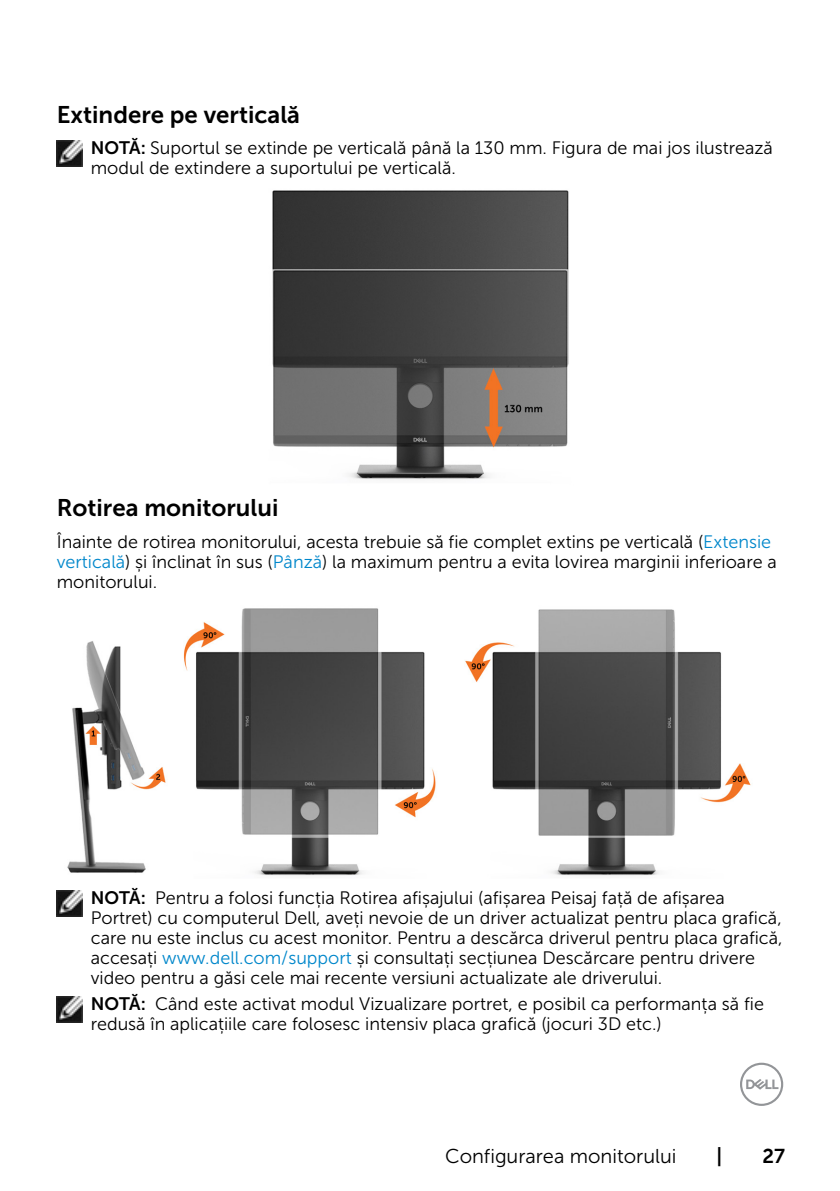
<style>
.page{position:relative;width:840px;height:1191px;background:#fff}
.page>*{position:absolute;margin:0;border:0;box-sizing:border-box;transform-origin:0 0}
.Paragraph{font:24px "Museo Sans For Dell 700";color:#000}
.t1{font:20px "Museo Sans For Dell 300";color:#000}
.t2{font:20px "Museo Sans For Dell 700";color:#000}
.Caution_Warning{font:18px/20px "Museo Sans For Dell 300";color:#000}
.Paragraph-2{font:18px/20px "Museo Sans For Dell 300";color:#000}
.s1{font-family:"Museo Sans For Dell 700"}
.s2{color:#0087cb}
</style>
<div class="page">
<svg style="left:740px;top:1062px;width:42px;height:44px"></svg>
<img style="left:57px;top:141px;width:25px;height:25px">
<img style="left:272px;top:190px;width:297px;height:290px">
<img style="left:67px;top:608px;width:684px;height:268px">
<img style="left:57px;top:891px;width:25px;height:25px">
<img style="left:57px;top:996px;width:25px;height:26px">
<p class="Paragraph" style="left:57px;top:101px;width:245px">Extindere pe verticală</p>
<p class="Caution_Warning" style="left:91px;top:138px;width:683px"><span class="s1">NOTĂ:</span> Suportul se extinde pe verticală până la 130 mm. Figura de mai jos ilustrează modul de extindere a suportului pe verticală.</p>
<p class="Paragraph" style="left:57px;top:494px;width:223px">Rotirea monitorului</p>
<p class="Paragraph-2" style="left:57px;top:531px;width:721px">Înainte de rotirea monitorului, acesta trebuie să fie complet extins pe verticală (<span class="s2">Extensie verticală</span>) și înclinat în sus (<span class="s2">Pânză</span>) la maximum pentru a evita lovirea marginii inferioare a monitorului.</p>
<p class="Caution_Warning" style="left:91px;top:888px;width:693px"><span class="s1">NOTĂ:</span> Pentru a folosi funcția Rotirea afișajului (afișarea Peisaj față de afișarea Portret) cu computerul Dell, aveți nevoie de un driver actualizat pentru placa grafică, care nu este inclus cu acest monitor. Pentru a descărca driverul pentru placa grafică, accesați <span class="s2">www.dell.com/support</span> și consultați secțiunea Descărcare pentru drivere video pentru a găsi cele mai recente versiuni actualizate ale driverului.</p>
<p class="Caution_Warning" style="left:91px;top:994px;width:674px"><span class="s1">NOTĂ:</span> Când este activat modul Vizualizare portret, e posibil ca performanța să fie redusă în aplicațiile care folosesc intensiv placa grafică (jocuri 3D etc.)</p>
<p class="t1" style="left:445px;top:1145px;width:233px">Configurarea monitorului</p>
<p class="t2" style="left:716px;top:1144px;width:7px">|</p>
<p class="t2" style="left:762px;top:1144px;width:24px">27</p>
</div>
